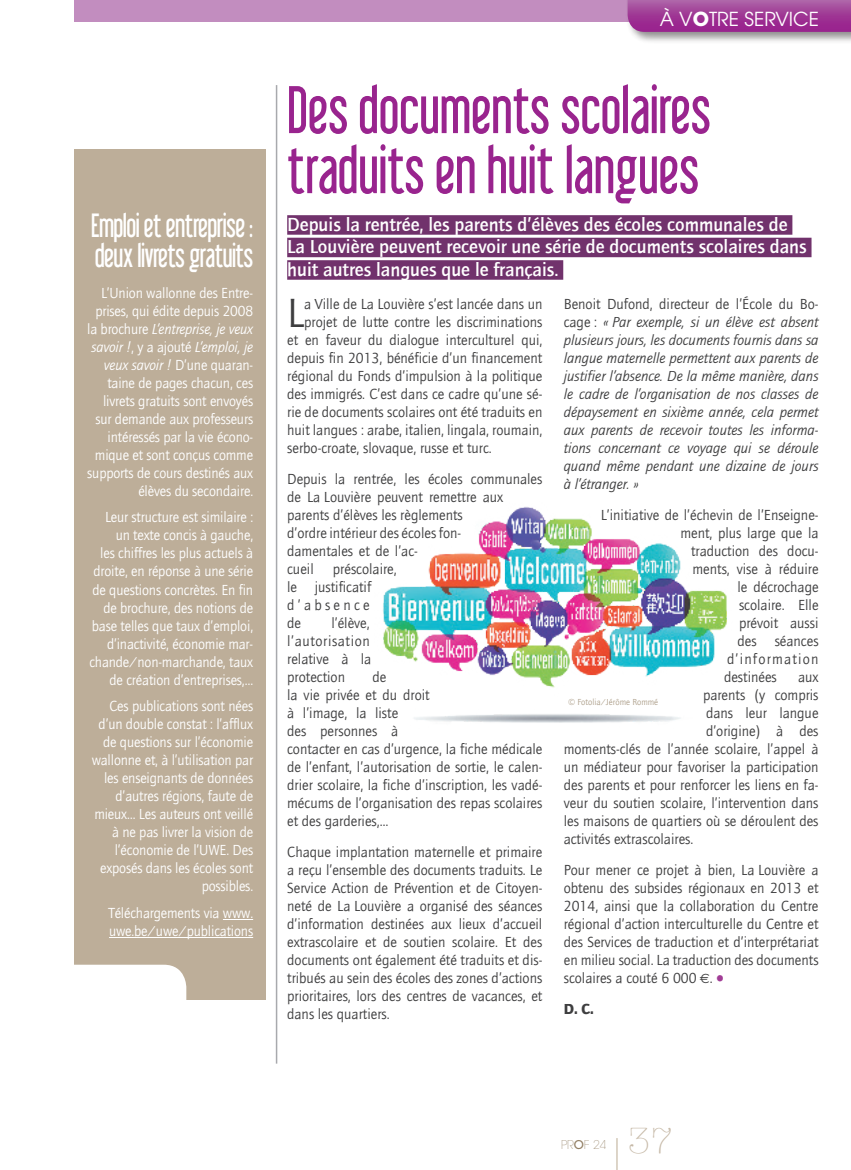
<style>
.page{position:relative;width:851px;height:1170px;background:#fff}
.page>*{position:absolute;margin:0;border:0;box-sizing:border-box;transform-origin:0 0}
.TITRE_-_GRAND{font:60px "Libel Suit";color:#99248e;scale:.93 1}
.TEXTE_-_LETTRINE__1e{font:42px "Quay Sans";color:#3e3e3f}
.t1{font:300 37.5px "American Typewriter";color:#c7baa8}
.TITRE_-_PETIT__1_col{font:30px/30px "Libel Suit";letter-spacing:-.02em;color:#fff;scale:.9 1}
.CHAPEAU_-_VIOLINE{font:500 19.5px/22.5px "Quay Sans";color:#fff}
.t2{font:19.2px "Avant Garde";color:#fff}
.TEXTE{font:15px/18px "Quay Sans";color:#3e3e3f}
.TEXTE_-_COLONNE_ALIG{font:15px/18px "Quay Sans";letter-spacing:-.01em;color:#fff;text-align:right}
.TEXTE-2{font:italic 15px/18px "Quay Sans";color:#3e3e3f;text-align:justify}
.TEXTE_-_LETTRINE__1e-2{font:15px "Quay Sans";color:#3e3e3f}
.TEXTE-3{font:15px "Quay Sans";letter-spacing:.085em;color:#3e3e3f}
.TEXTE-4{font:900 15px "Quay Sans";color:#3e3e3f}
.t3{font:200 12px "Avant Garde";color:#938065}
.t4{font:9px "Quay Sans";color:#938065}
.s1{font-style:italic}
.s2{font-weight:700}
.s3{font-style:normal}
.s4{font-family:"Euro Sans";font-size:13.5px}
.s5{font-size:22.5px;color:#a13d96}
.s6{font-weight:500}
</style>
<div class="page">
<div style="left:287px;top:215px;width:505px;height:20px;background:#71326c"></div>
<div style="left:287px;top:238px;width:524px;height:19px;background:#71326c"></div>
<div style="left:287px;top:260px;width:276px;height:20px;background:#71326c"></div>
<hr style="left:276px;top:85px;width:1px;height:978px;background:#a8a9ad">
<div style="left:74px;top:149px;width:192px;height:850px;background:#bdae99"></div>
<hr style="left:223px;top:919px;width:30px;height:1px;background:#fff">
<hr style="left:109px;top:937px;width:144px;height:1px;background:#fff">
<img style="left:383px;top:507px;width:344px;height:216px">
<div style="left:74px;top:964px;width:112px;height:35px;background:#fff"></div>
<hr style="left:616px;top:1137px;width:1px;height:32px;background:#d2c7b7">
<div style="left:74px;top:0;width:776px;height:21px;background:#c28dbf"></div>
<div style="left:624px;top:0;width:226px;height:43px;background:#231f20;opacity:.5"></div>
<svg style="left:627px;top:0;width:223px;height:32px;background:#a13d97"></svg>
<p class="TITRE_-_PETIT__1_col" style="left:91px;top:210px;width:182px">Emploi et entreprise : deux livrets gratuits</p>
<p class="TEXTE_-_COLONNE_ALIG" style="left:87px;top:284px;width:167px">L’Union wallonne des Entre&shy;prises, qui édite depuis 2008 la brochure <span class="s1">L’entreprise, je veux savoir !</span>, y a ajouté <span class="s1">L’emploi, je veux savoir !</span> D’une quaran&shy;taine de pages chacun, ces livrets gratuits sont envoyés sur demande aux professeurs intéressés par la vie écono&shy;mique et sont conçus comme supports de cours destinés aux élèves du secondaire.</p>
<p class="TEXTE_-_COLONNE_ALIG" style="left:89px;top:508px;width:165px">Leur structure est similaire : un texte concis à gauche,<br>les chiffres les plus actuels à droite, en réponse à une série de questions concrètes. En fin de brochure, des notions de base telles que taux d’emploi, d’inactivité, économie mar&shy;chande/non-marchande, taux de création d’entreprises,…</p>
<p class="TEXTE_-_COLONNE_ALIG" style="left:92px;top:697px;width:163px">Ces publications sont nées d’un double constat : l’afflux de questions sur l’économie wallonne et, à l’utilisation par les enseignants de données d’autres régions, faute de mieux… Les auteurs ont veillé à ne pas livrer la vision de l’économie de l’UWE. Des exposés dans les écoles sont possibles.</p>
<p class="TEXTE_-_COLONNE_ALIG" style="left:108px;top:903px;width:146px;text-align:left">Téléchargements via www. uwe.be/uwe/publications</p>
<p class="t2" style="left:659px;top:8px;width:161px">À V<span class="s2">O</span>TRE SERVICE</p>
<p class="TITRE_-_GRAND" style="left:287px;top:74px;width:457px">Des documents scolaires</p>
<p class="TITRE_-_GRAND" style="left:287px;top:134px;width:444px">traduits en huit langues</p>
<p class="CHAPEAU_-_VIOLINE" style="left:287px;top:213px;width:521px">Depuis la rentrée, les parents d’élèves des écoles communales de<br>La Louvière peuvent recevoir une série de documents scolaires dans huit autres langues que le français.</p>
<p class="TEXTE_-_LETTRINE__1e" style="left:287px;top:290px;width:18px">L</p>
<p class="TEXTE_-_LETTRINE__1e-2" style="left:304px;top:296px;width:240px">a Ville de La Louvière s’est lancée dans un</p>
<p class="TEXTE_-_LETTRINE__1e-2" style="left:304px;top:314px;width:240px">projet de lutte contre les discriminations</p>
<p class="TEXTE_-_LETTRINE__1e-2" style="left:287px;top:332px;width:257px">et en faveur du dialogue interculturel qui,</p>
<p class="TEXTE_-_LETTRINE__1e-2" style="left:287px;top:350px;width:256px">depuis fin 2013, bénéficie d’un financement</p>
<p class="TEXTE_-_LETTRINE__1e-2" style="left:287px;top:368px;width:256px">régional du Fonds d’impulsion à la politique</p>
<p class="TEXTE_-_LETTRINE__1e-2" style="left:287px;top:386px;width:257px">des immigrés. C’est dans ce cadre qu’une sé-</p>
<p class="TEXTE_-_LETTRINE__1e-2" style="left:287px;top:404px;width:257px">rie de documents scolaires ont été traduits en</p>
<p class="TEXTE_-_LETTRINE__1e-2" style="left:287px;top:422px;width:256px">huit langues : arabe, italien, lingala, roumain,</p>
<p class="TEXTE_-_LETTRINE__1e-2" style="left:287px;top:440px;width:206px">serbo-croate, slovaque, russe et turc.</p>
<p class="TEXTE" style="left:287px;top:470px;width:257px">Depuis la rentrée, les écoles communales de La Louvière peuvent remettre aux parents d’élèves les règlements<br>d’ordre intérieur des écoles fon-<br>damentales et de l’ac-<br>cueil</p>
<p class="TEXTE" style="left:287px;top:560px;width:111px;text-indent:46px">préscolaire, le justificatif d’absence<br>de</p>
<p class="TEXTE" style="left:287px;top:614px;width:86px;text-align:justify;text-indent:44px">l’élève, l’autorisation relative à la protection</p>
<p class="TEXTE" style="left:287px;top:668px;width:257px;text-indent:85px">de<br>la vie privée et du droit<br>à l’image, la liste<br>des personnes à<br>contacter en cas d’urgence, la fiche médicale de l’enfant, l’autorisation de sortie, le calen&shy;drier scolaire, la fiche d’inscription, les vadé&shy;mécums de l’organisation des repas scolaires et des garderies,…</p>
<p class="TEXTE" style="left:287px;top:843px;width:257px;text-align:justify">Chaque implantation maternelle et primaire a reçu l’ensemble des documents traduits. Le Service Action de Prévention et de Citoyen&shy;neté de La Louvière a organisé des séances d’information destinées aux lieux d’accueil extrascolaire et de soutien scolaire. Et des documents ont également été traduits et dis&shy;tribués au sein des écoles des zones d’actions prioritaires, lors des centres de vacances, et dans les quartiers.</p>
<p class="TEXTE-2" style="left:563px;top:295px;width:256px"><span class="s3">Benoit Dufond, directeur de l’École du Bo&shy;cage :</span> « Par exemple, si un élève est absent plusieurs jours, les documents fournis dans sa langue maternelle permettent aux parents de justifier l’absence. De la même manière, dans le cadre de l’organisation de nos classes de dépaysement en sixième année, cela permet aux parents de recevoir toutes les informa&shy;tions concernant ce voyage qui se déroule quand même pendant une dizaine de jours à l’étranger. »</p>
<p class="TEXTE" style="left:601px;top:506px;width:219px">L’initiative de l’échevin de l’Enseigne-</p>
<p class="TEXTE" style="left:680px;top:524px;width:140px">ment, plus large que la</p>
<p class="TEXTE" style="left:691px;top:542px;width:129px">traduction des docu-</p>
<p class="TEXTE" style="left:692px;top:560px;width:128px">ments, vise à réduire</p>
<p class="TEXTE" style="left:737px;top:578px;width:83px">le décrochage</p>
<p class="TEXTE" style="left:739px;top:596px;width:81px">scolaire. Elle</p>
<p class="TEXTE" style="left:739px;top:614px;width:81px">prévoit aussi</p>
<p class="TEXTE" style="left:737px;top:632px;width:83px">des séances</p>
<p class="TEXTE-3" style="left:727px;top:651px;width:93px">d’information</p>
<p class="TEXTE" style="left:724px;top:668px;width:54px">destinées</p>
<p class="TEXTE" style="left:798px;top:668px;width:22px">aux</p>
<p class="TEXTE" style="left:703px;top:686px;width:117px">parents (y compris</p>
<p class="TEXTE" style="left:706px;top:704px;width:114px">dans leur langue</p>
<p class="TEXTE" style="left:706px;top:722px;width:114px">d’origine) à des</p>
<p class="TEXTE" style="left:563px;top:740px;width:256px">moments-clés de l’année scolaire, l’appel à</p>
<p class="TEXTE" style="left:563px;top:758px;width:256px">un médiateur pour favoriser la participation</p>
<p class="TEXTE" style="left:563px;top:776px;width:256px">des parents et pour renforcer les liens en fa-</p>
<p class="TEXTE" style="left:563px;top:794px;width:256px">veur du soutien scolaire, l’intervention dans</p>
<p class="TEXTE" style="left:563px;top:812px;width:256px">les maisons de quartiers où se déroulent des</p>
<p class="TEXTE" style="left:563px;top:830px;width:131px">activités extrascolaires.</p>
<p class="TEXTE" style="left:563px;top:861px;width:256px;text-align:justify">Pour mener ce projet à bien, La Louvière a obtenu des subsides régionaux en 2013 et 2014, ainsi que la collaboration du Centre régional d’action interculturelle du Centre et des Services de traduction et d’interprétariat en milieu social. La traduction des documents scolaires a couté 6 000 <span class="s4">€</span>.<span class="s5">•</span></p>
<p class="TEXTE-4" style="left:563px;top:1000px;width:31px">D. C.</p>
<p class="t4" style="left:568px;top:697px;width:92px">© Fotolia/Jérôme Rommé</p>
<p class="t3" style="left:561px;top:1137px;width:47px">PR<span class="s6">O</span>F 24</p>
<h3 class="t1" style="left:627px;top:1112px;width:47px">37</h3>
</div>
